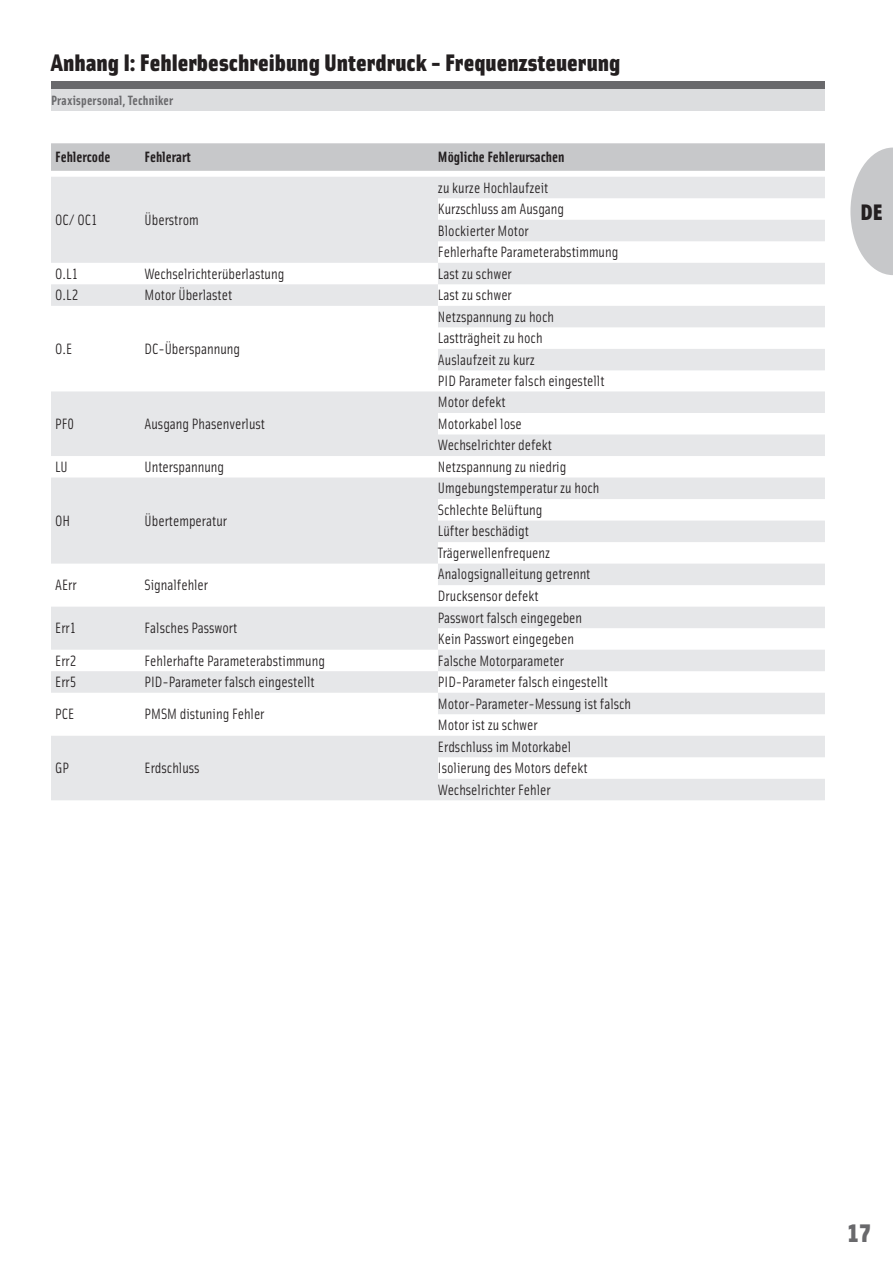
<style>
.page{position:relative;width:893px;height:1263px;background:#fff}
.page>*{position:absolute;margin:0;border:0;box-sizing:border-box;transform-origin:0 0}
.t1{font:25.5px "Solex Black Lining";color:#69696c}
.t2{font:24px "Solex Black Lining";color:#231f20}
.t3{font:22.5px "Solex Black Lining";color:#231f20}
.t4{font:15px/21.5px "Solex Regular Lining";color:#231f20}
.t5{font:15px "Solex Bold Lining";color:#231f20}
.t6{font:13.5px "Solex Bold Lining";letter-spacing:.015em;color:#69696c}
</style>
<div class="page">
<svg style="left:850px;top:148px;width:43px;height:127px"></svg>
<div style="left:51px;top:81px;width:774px;height:8px;background:#69696c"></div>
<div style="left:51px;top:89px;width:774px;height:22px;background:#dcdddf"></div>
<svg style="left:51px;top:143px;width:774px;height:28px;background:#c7c8ca"></svg>
<svg style="left:51px;top:177px;width:774px;height:623px;fill:#e6e7e9"></svg>
<h2 class="t2" style="left:51px;top:46px;width:571px">Anhang I: Fehlerbeschreibung Unterdruck - Frequenzsteuerung</h2>
<p class="t6" style="left:51px;top:91px;width:123px">Praxispersonal, Techniker</p>
<p class="t5" style="left:55px;top:147px;width:57px">Fehlercode</p>
<p class="t5" style="left:145px;top:147px;width:48px">Fehlerart</p>
<p class="t5" style="left:438px;top:147px;width:128px">Mögliche Fehlerursachen</p>
<p class="t4" style="left:55px;top:208px;width:44px">OC/ OC1</p>
<p class="t4" style="left:145px;top:208px;width:56px">Überstrom</p>
<p class="t4" style="left:438px;top:176px;width:182px">zu kurze Hochlaufzeit<br>Kurzschluss am Ausgang<br>Blockierter Motor<br>Fehlerhafte Parameterabstimmung</p>
<p class="t4" style="left:55px;top:262px;width:25px">O.L1</p>
<p class="t4" style="left:145px;top:262px;width:141px">Wechselrichterüberlastung</p>
<p class="t4" style="left:438px;top:262px;width:75px">Last zu schwer</p>
<p class="t4" style="left:55px;top:284px;width:25px">O.L2</p>
<p class="t4" style="left:145px;top:284px;width:89px">Motor Überlastet</p>
<p class="t4" style="left:438px;top:284px;width:75px">Last zu schwer</p>
<p class="t4" style="left:55px;top:337px;width:19px">O.E</p>
<p class="t4" style="left:145px;top:337px;width:97px">DC-Überspannung</p>
<p class="t4" style="left:55px;top:412px;width:20px">PF0</p>
<p class="t4" style="left:145px;top:412px;width:122px">Ausgang Phasenverlust</p>
<p class="t4" style="left:438px;top:305px;width:168px">Netzspannung zu hoch<br>Lastträgheit zu hoch<br>Auslaufzeit zu kurz<br>PID Parameter falsch eingestellt</p>
<p class="t4" style="left:438px;top:391px;width:115px">Motor defekt<br>Motorkabel lose<br>Wechselrichter defekt</p>
<p class="t4" style="left:55px;top:455px;width:14px">LU</p>
<p class="t4" style="left:145px;top:455px;width:81px">Unterspannung</p>
<p class="t4" style="left:438px;top:455px;width:130px">Netzspannung zu niedrig</p>
<p class="t4" style="left:55px;top:509px;width:17px">OH</p>
<p class="t4" style="left:145px;top:509px;width:84px">Übertemperatur</p>
<p class="t4" style="left:438px;top:477px;width:163px">Umgebungstemperatur zu hoch<br>Schlechte Belüftung<br>Lüfter beschädigt<br>Trägerwellenfrequenz</p>
<p class="t4" style="left:55px;top:574px;width:23px">AErr</p>
<p class="t4" style="left:145px;top:574px;width:65px">Signalfehler</p>
<p class="t4" style="left:438px;top:563px;width:154px">Analogsignalleitung getrennt<br>Drucksensor defekt</p>
<p class="t4" style="left:55px;top:617px;width:23px">Err1</p>
<p class="t4" style="left:145px;top:617px;width:94px">Falsches Passwort</p>
<p class="t4" style="left:438px;top:606px;width:146px">Passwort falsch eingegeben<br>Kein Passwort eingegeben</p>
<p class="t4" style="left:55px;top:649px;width:23px">Err2</p>
<p class="t4" style="left:145px;top:649px;width:182px">Fehlerhafte Parameterabstimmung</p>
<p class="t4" style="left:438px;top:649px;width:128px">Falsche Motorparameter</p>
<p class="t4" style="left:55px;top:670px;width:23px">Err5</p>
<p class="t4" style="left:145px;top:670px;width:172px">PID-Parameter falsch eingestellt</p>
<p class="t4" style="left:438px;top:670px;width:172px">PID-Parameter falsch eingestellt</p>
<p class="t4" style="left:55px;top:703px;width:21px">PCE</p>
<p class="t4" style="left:145px;top:703px;width:121px">PMSM distuning Fehler</p>
<p class="t4" style="left:438px;top:692px;width:195px">Motor-Parameter-Messung ist falsch<br>Motor ist zu schwer</p>
<p class="t4" style="left:55px;top:757px;width:15px">GP</p>
<p class="t4" style="left:145px;top:757px;width:57px">Erdschluss</p>
<p class="t4" style="left:438px;top:735px;width:151px">Erdschluss im Motorkabel<br>Isolierung des Motors defekt<br>Wechselrichter Fehler</p>
<h3 class="t3" style="left:860px;top:197px;width:24px">DE</h3>
<h1 class="t1" style="left:847px;top:1215px;width:26px">17</h1>
</div>
